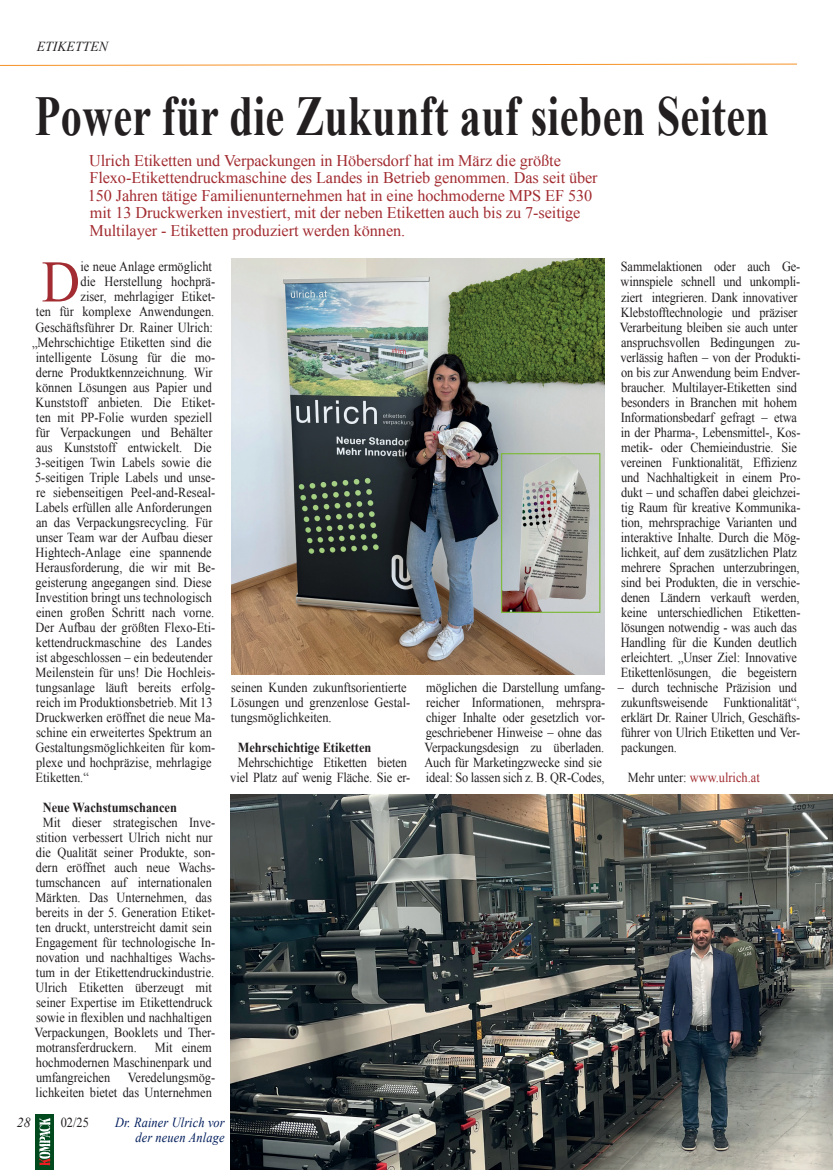
<style>
.page{position:relative;width:833px;height:1170px;background:#fff}
.page>*{position:absolute;margin:0;border:0;box-sizing:border-box;transform-origin:0 0}
.t1{font:59px "Times New Roman";color:#a22c31;scale:.9 1}
.t2{font:700 56.25px "Times New Roman";letter-spacing:.01em;color:#231f20;scale:.75 1}
.t3{font:16.25px/17.5px "Times New Roman";letter-spacing:-.005em;color:#a22c31}
.t4{font:13.75px/15px "Times New Roman";color:#231f20;scale:.9 1}
.t5{font:700 13.75px "Times New Roman";color:#231f20;scale:.9 1}
.t6{font:italic 13.75px/15px "Times New Roman";letter-spacing:.01em;color:#011d5c;text-align:right;scale:.9 1}
.t7{font:13.75px "Times New Roman";color:#a22c31;scale:.9 1}
.t8{font:italic 13.75px "Times New Roman";color:#231f20}
.s1{color:#231f20}
</style>
<div class="page">
<div style="left:35px;top:1114px;width:19px;height:55px;background:#004a1e"></div>
<svg style="left:0;top:63px;width:797px;height:3px"></svg>
<svg style="left:39px;top:1118px;width:12px;height:47px"></svg>
<img style="left:230px;top:794px;width:603px;height:375px">
<img style="left:231px;top:259px;width:374px;height:415px">
<img style="left:503px;top:455px;width:95px;height:156px">
<div style="left:501px;top:453px;width:99px;height:160px;border:1px solid #80ba41"></div>
<p class="t8" style="left:37px;top:36px;width:73px">ETIKETTEN</p>
<h2 class="t2" style="left:35px;top:77px;width:980px">Power für die Zukunft auf sieben Seiten</h2>
<p class="t3" style="left:88px;top:151px;width:511px">Ulrich Etiketten und Verpackungen in Höbersdorf hat im März die größte Flexo-Etikettendruckmaschine des Landes in Betrieb genommen. Das seit über 150 Jahren tätige Familienunternehmen hat in eine hochmoderne MPS EF 530 mit 13 Druckwerken investiert, mit der neben Etiketten auch bis zu 7-seitige Multilayer - Etiketten produziert werden können.</p>
<h1 class="t1" style="left:42px;top:242px;width:44px">D</h1>
<p class="t4" style="left:80px;top:259px;width:148px">ie neue Anlage ermöglicht</p>
<p class="t4" style="left:619px;top:259px;width:202px">Sammelaktionen oder auch Ge&shy;winnspiele schnell und unkompli&shy;ziert integrieren. Dank innovativer Klebstofftechnologie und präziser Verarbeitung bleiben sie auch unter anspruchsvollen Bedingungen zu&shy;verlässig haften – von der Produkti&shy;on bis zur Anwendung beim Endver&shy;braucher. Multilayer-Etiketten sind besonders in Branchen mit hohem Informationsbedarf gefragt – etwa in der Pharma-, Lebensmittel-, Kos&shy;metik- oder Chemieindustrie. Sie vereinen Funktionalität, Effizienz und Nachhaltigkeit in einem Pro&shy;dukt – und schaffen dabei gleichzei&shy;tig Raum für kreative Kommunika&shy;tion, mehrsprachige Varianten und interaktive Inhalte. Durch die Mög&shy;lichkeit, auf dem zusätzlichen Platz mehrere Sprachen unterzubringen, sind bei Produkten, die in verschie&shy;denen Ländern verkauft werden, keine unterschiedlichen Etiketten&shy;lösungen notwendig - was auch das Handling für die Kunden deutlich erleichtert. „Unser Ziel: Innovative Etikettenlösungen, die begeistern</p>
<p class="t4" style="left:618px;top:679px;width:204px">– durch technische Präzision und zukunftsweisende Funktionalität“, erklärt Dr. Rainer Ulrich, Geschäfts&shy;führer von Ulrich Etiketten und Ver&shy;packungen.</p>
<p class="t7" style="left:628px;top:768px;width:148px"><span class="s1">Mehr unter:</span> www.ulrich.at</p>
<p class="t4" style="left:80px;top:274px;width:151px">die Herstellung hochprä-</p>
<p class="t4" style="left:80px;top:289px;width:151px">ziser, mehrlagiger Etiket-</p>
<p class="t4" style="left:36px;top:304px;width:200px">ten für komplexe Anwendungen.</p>
<p class="t4" style="left:36px;top:319px;width:199px">Geschäftsführer Dr. Rainer Ulrich:</p>
<p class="t4" style="left:32px;top:334px;width:201px">„Mehrschichtige Etiketten sind die</p>
<p class="t4" style="left:36px;top:349px;width:201px">intelligente Lösung für die mo-</p>
<p class="t4" style="left:36px;top:364px;width:198px">derne Produktkennzeichnung. Wir</p>
<p class="t4" style="left:36px;top:379px;width:197px">können Lösungen aus Papier und</p>
<p class="t4" style="left:36px;top:394px;width:201px">Kunststoff anbieten. Die Etiket-</p>
<p class="t4" style="left:36px;top:409px;width:197px">ten mit PP-Folie wurden speziell</p>
<p class="t4" style="left:36px;top:424px;width:198px">für Verpackungen und Behälter</p>
<p class="t4" style="left:36px;top:439px;width:197px">aus Kunststoff entwickelt. Die</p>
<p class="t4" style="left:35px;top:454px;width:198px">3-seitigen Twin Labels sowie die</p>
<p class="t4" style="left:35px;top:469px;width:202px">5-seitigen Triple Labels und unse-</p>
<p class="t4" style="left:36px;top:484px;width:201px">re siebenseitigen Peel-and-Reseal-</p>
<p class="t4" style="left:36px;top:499px;width:197px">Labels erfüllen alle Anforderungen</p>
<p class="t4" style="left:36px;top:514px;width:198px">an das Verpackungsrecycling. Für</p>
<p class="t4" style="left:36px;top:529px;width:198px">unser Team war der Aufbau dieser</p>
<p class="t4" style="left:36px;top:544px;width:197px">Hightech-Anlage eine spannende</p>
<p class="t4" style="left:36px;top:559px;width:201px">Herausforderung, die wir mit Be-</p>
<p class="t4" style="left:36px;top:574px;width:197px">geisterung angegangen sind. Diese</p>
<p class="t4" style="left:36px;top:589px;width:197px">Investition bringt uns technologisch</p>
<p class="t4" style="left:36px;top:604px;width:200px">einen großen Schritt nach vorne.</p>
<p class="t4" style="left:36px;top:619px;width:201px">Der Aufbau der größten Flexo-Eti-</p>
<p class="t4" style="left:36px;top:634px;width:197px">kettendruckmaschine des Landes</p>
<p class="t4" style="left:36px;top:649px;width:198px">ist abgeschlossen – ein bedeutender</p>
<p class="t4" style="left:36px;top:664px;width:201px">Meilenstein für uns! Die Hochleis-</p>
<p class="t4" style="left:36px;top:679px;width:201px">tungsanlage läuft bereits erfolg-</p>
<p class="t4" style="left:36px;top:694px;width:197px">reich im Produktionsbetrieb. Mit 13</p>
<p class="t4" style="left:36px;top:709px;width:201px">Druckwerken eröffnet die neue Ma-</p>
<p class="t4" style="left:36px;top:724px;width:197px">schine ein erweitertes Spektrum an</p>
<p class="t4" style="left:36px;top:739px;width:201px">Gestaltungsmöglichkeiten für kom-</p>
<p class="t4" style="left:36px;top:754px;width:197px">plexe und hochpräzise, mehrlagige</p>
<p class="t4" style="left:36px;top:769px;width:61px">Etiketten.“</p>
<p class="t5" style="left:43px;top:797px;width:151px">Neue Wachstumschancen</p>
<p class="t4" style="left:35px;top:814px;width:202px;text-indent:8px">Mit dieser strategischen Inve&shy;stition verbessert Ulrich nicht nur die Qualität seiner Produkte, son&shy;dern eröffnet auch neue Wachs&shy;tumschancen auf internationalen Märkten. Das Unternehmen, das bereits in der 5. Generation Etiket&shy;ten druckt, unterstreicht damit sein Engagement für technologische In&shy;novation und nachhaltiges Wachs&shy;tum in der Etikettendruckindustrie.<br>Ulrich Etiketten überzeugt mit seiner Expertise im Etikettendruck sowie in flexiblen und nachhaltigen Verpackungen, Booklets und Ther&shy;motransferdruckern.</p>
<p class="t4" style="left:231px;top:679px;width:201px">seinen Kunden zukunftsorientierte<br>Lösungen und grenzenlose Gestal&shy;tungsmöglichkeiten.</p>
<p class="t5" style="left:238px;top:737px;width:150px">Mehrschichtige Etiketten</p>
<p class="t4" style="left:230px;top:754px;width:201px;text-align:center">Mehrschichtige Etiketten bieten viel Platz auf wenig Fläche. Sie er-</p>
<p class="t4" style="left:424px;top:679px;width:202px">möglichen die Darstellung umfang&shy;reicher Informationen, mehrspra&shy;chiger Inhalte oder gesetzlich vor&shy;geschriebener Hinweise – ohne das Verpackungsdesign zu überladen.<br>Auch für Marketingzwecke sind sie ideal: So lassen sich z. B. QR-Codes,</p>
<p class="t4" style="left:36px;top:1039px;width:197px;text-align:justify;text-indent:119px">Mit einem hochmodernen Maschinenpark und umfangreichen</p>
<p class="t4" style="left:36px;top:1069px;width:201px;text-align:right">Veredelungsmög-<br>lichkeiten bietet das Unternehmen</p>
<p class="t8" style="left:17px;top:1112px;width:15px">28</p>
<p class="t4" style="left:61px;top:1114px;width:33px">02/25</p>
<p class="t6" style="left:115px;top:1114px;width:123px">Dr. Rainer Ulrich vor der neuen Anlage</p>
</div>
